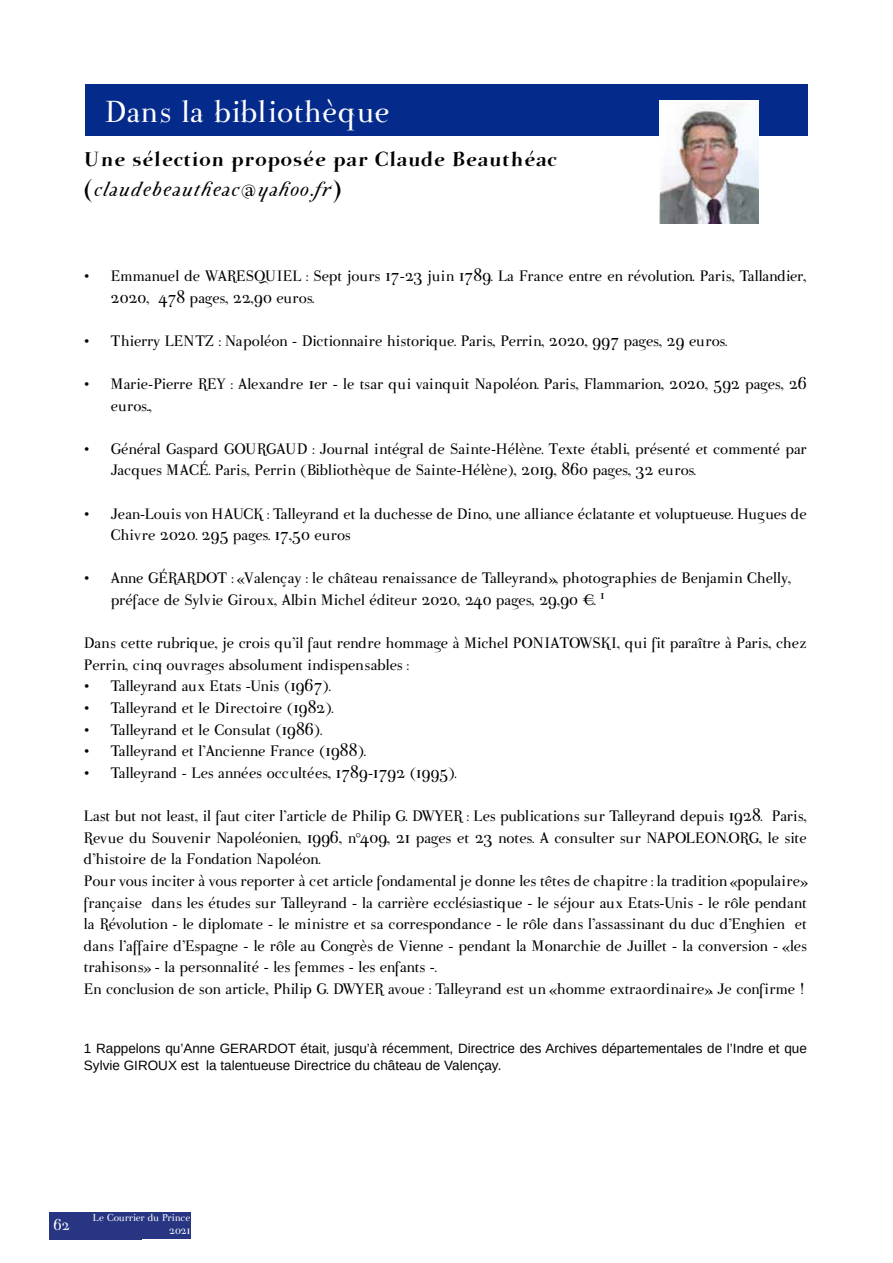
<style>
.page{position:relative;width:893px;height:1263px;background:#fff}
.page>*{position:absolute;margin:0;border:0;box-sizing:border-box;transform-origin:0 0}
.t1{font:36px "Parma Petit";letter-spacing:.02em;color:#fff}
.t2{font:24px "Parma Petit Heavy Swinging";letter-spacing:.01em;color:#000}
.t3{font:italic 24px "Parma Petit";letter-spacing:.05em;color:#000}
.t4{font:18px/21.6px "Parma Petit";color:#000}
.t5{font:16.5px "Parma Petit";color:#fff}
.t6{font:13.5px/16.2px "Liberation Sans";color:#000}
.t7{font:12px/12.9px "Parma Petit";color:#fff;text-align:right}
.s1{font-family:"Parma Petit Heavy Swinging";font-style:normal}
.s2{font-style:normal}
</style>
<div class="page">
<div style="left:50px;top:1212px;width:92px;height:27px;background:#283583"></div>
<div style="left:88px;top:1212px;width:103px;height:27px;background:#283583"></div>
<div style="left:85px;top:85px;width:723px;height:51px;background:#042a8c"></div>
<img style="left:660px;top:100px;width:98px;height:124px">
<h1 class="t1" style="left:105px;top:92px;width:286px">Dans la bibliothèque</h1>
<h2 class="t2" style="left:84px;top:145px;width:475px">Une sélection proposée par Claude Beauthéac</h2>
<h2 class="t3" style="left:84px;top:176px;width:259px"><span class="s1">(</span>claudebeautheac<span class="s2">@</span>yahoo.fr<span class="s1">)</span></h2>
<p class="t4" style="left:111px;top:265px;width:697px;text-indent:-27px">• Emmanuel de WARESQUIEL : Sept jours 17-23 juin 1789. La France entre en révolution. Paris, Tallandier,<br>2020, 478 pages, 22,90 euros.</p>
<p class="t4" style="left:84px;top:330px;width:645px">• Thierry LENTZ : Napoléon - Dictionnaire historique. Paris, Perrin, 2020, 997 pages, 29 euros.</p>
<p class="t4" style="left:111px;top:373px;width:697px;text-indent:-27px">• Marie-Pierre REY : Alexandre 1er - le tsar qui vainquit Napoléon. Paris, Flammarion, 2020, 592 pages, 26 euros.,</p>
<p class="t4" style="left:111px;top:438px;width:697px;text-indent:-27px">• Général Gaspard GOURGAUD : Journal intégral de Sainte-Hélène. Texte établi, présenté et commenté par<br>Jacques MACÉ. Paris, Perrin (Bibliothèque de Sainte-Hélène), 2019, 860 pages, 32 euros.</p>
<p class="t4" style="left:111px;top:503px;width:697px;text-indent:-27px">• Jean-Louis von HAUCK : Talleyrand et la duchesse de Dino, une alliance éclatante et voluptueuse. Hugues de<br>Chivre 2020. 295 pages. 17,50 euros</p>
<p class="t4" style="left:111px;top:568px;width:682px;text-indent:-27px">• Anne GÉRARDOT : «Valençay : le château renaissance de Talleyrand», photographies de Benjamin Chelly, préface de Sylvie Giroux, Albin Michel éditeur 2020, 240 pages, 29,90 €. <sup>1</sup></p>
<p class="t4" style="left:84px;top:633px;width:724px">Dans cette rubrique, je crois qu’il faut rendre hommage à Michel PONIATOWSKI, qui fit paraître à Paris, chez<br>Perrin, cinq ouvrages absolument indispensables :</p>
<p class="t4" style="left:84px;top:676px;width:248px">• Talleyrand aux Etats -Unis (1967).</p>
<p class="t4" style="left:84px;top:697px;width:251px">• Talleyrand et le Directoire (1982).</p>
<p class="t4" style="left:84px;top:719px;width:240px">• Talleyrand et le Consulat (1986).</p>
<p class="t4" style="left:84px;top:741px;width:283px">• Talleyrand et l’Ancienne France (1988).</p>
<p class="t4" style="left:84px;top:762px;width:374px">• Talleyrand - Les années occultées, 1789-1792 (1995).</p>
<p class="t4" style="left:84px;top:805px;width:724px">Last but not least, il faut citer l’article de Philip G. DWYER : Les publications sur Talleyrand depuis 1928. Paris, Revue du Souvenir Napoléonien, 1996, n°409, 21 pages et 23 notes. A consulter sur NAPOLEON.ORG, le site d’histoire de la Fondation Napoléon.<br>Pour vous inciter à vous reporter à cet article fondamental je donne les têtes de chapitre : la tradition «populaire» française dans les études sur Talleyrand - la carrière ecclésiastique - le séjour aux Etats-Unis - le rôle pendant la Révolution - le diplomate - le ministre et sa correspondance - le rôle dans l’assassinant du duc d’Enghien et dans l’affaire d’Espagne - le rôle au Congrès de Vienne - pendant la Monarchie de Juillet - la conversion - «les trahisons» - la personnalité - les femmes - les enfants -.<br>En conclusion de son article, Philip G. DWYER avoue : Talleyrand est un «homme extraordinaire». Je confirme !</p>
<p class="t6" style="left:84px;top:1041px;width:724px">1 Rappelons qu’Anne GERARDOT était, jusqu’à récemment, Directrice des Archives départementales de l’Indre et que<br>Sylvie GIROUX est la talentueuse Directrice du château de Valençay.</p>
<p class="t5" style="left:54px;top:1216px;width:18px">62</p>
<p class="t7" style="left:93px;top:1211px;width:99px">Le Courrier du Prince<br>2021</p>
</div>
